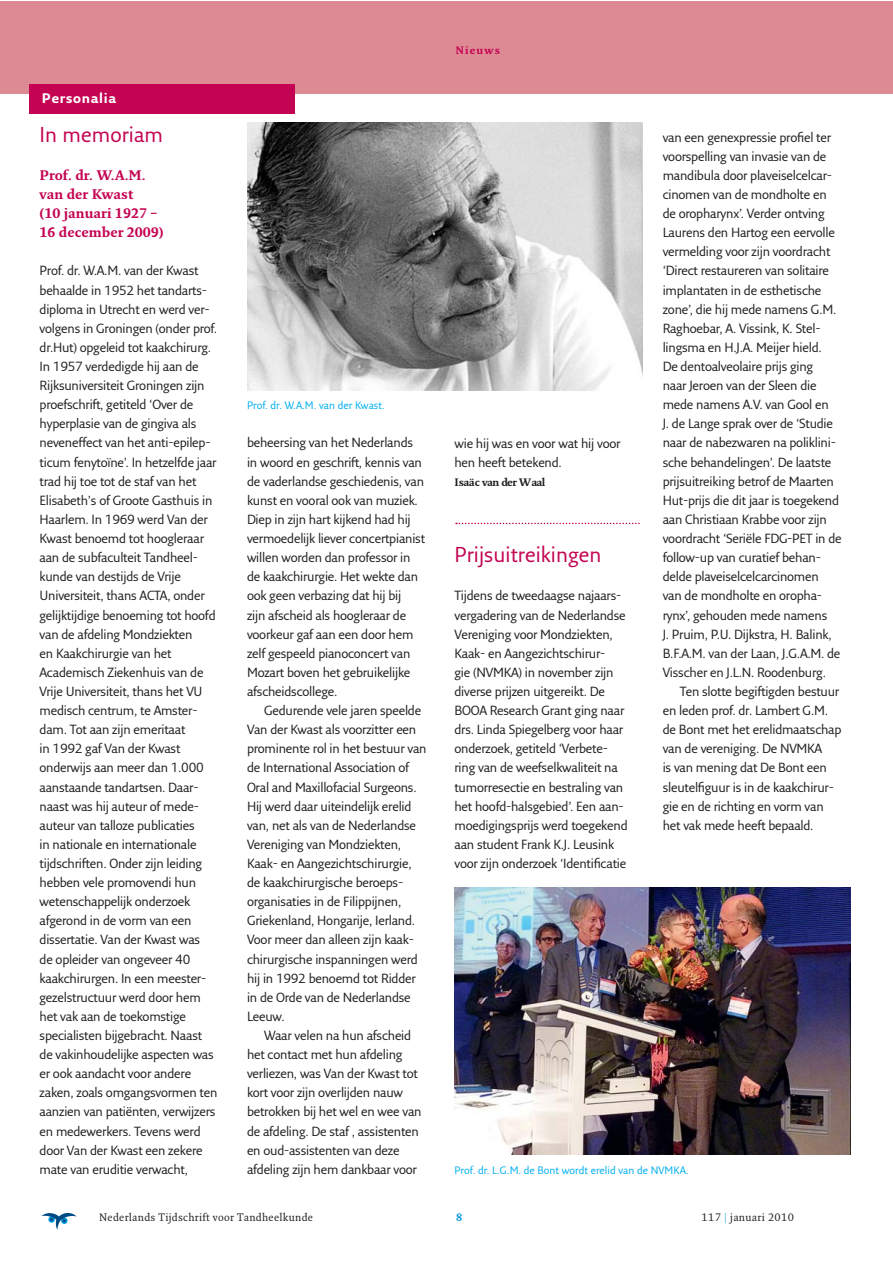
<style>
.page{position:relative;width:893px;height:1263px;background:#fff}
.page>*{position:absolute;margin:0;border:0;box-sizing:border-box;transform-origin:0 0}
.t1{font:21px "Fresco Sans Plus Pro";color:#c40452}
.t2{font:700 13.5px/19px "Fresco Plus Pro";color:#c40452}
.t3{font:700 13.5px "Fresco Sans Plus Pro";letter-spacing:.05em;color:#fff}
.t4{font:12.9px/19px "Fresco Sans Plus Pro";letter-spacing:-.02em;color:#231f20}
.t5{font:10.5px "Fresco Sans Plus Pro";color:#00aeef}
.t6{font:10.5px "Fresco Plus Pro";letter-spacing:.03em;color:#231f20}
.t7{font:700 10.5px "Fresco Plus Pro";letter-spacing:-.065em;color:#231f20}
.t8{font:700 10.5px "Fresco Plus Pro";letter-spacing:.1em;color:#c40452}
.t9{font:700 10.5px "Fresco Plus Pro";color:#0095da}
.s1{color:#0095da}
</style>
<div class="page">
<svg style="left:41px;top:1213px;width:36px;height:17px"></svg>
<div style="left:0;top:2px;width:892px;height:92px;background:#de8a95"></div>
<svg style="left:456px;top:523px;width:183px;height:1px"></svg>
<div style="left:29px;top:84px;width:266px;height:30px;background:#c40452"></div>
<img style="left:454px;top:887px;width:396px;height:268px">
<img style="left:247px;top:123px;width:395px;height:267px">
<p class="t3" style="left:42px;top:93px;width:76px">Personalia</p>
<h1 class="t1" style="left:40px;top:125px;width:125px">In memoriam</h1>
<p class="t2" style="left:40px;top:167px;width:126px">Prof. dr. W.A.M. van der Kwast<br>(10 januari 1927 –<br>16 december 2009)</p>
<p class="t4" style="left:40px;top:262px;width:179px">Prof. dr. W.A.M. van der Kwast behaalde in 1952 het tandarts&shy;diploma in Utrecht en werd ver&shy;volgens in Groningen (onder prof. dr.Hut) opgeleid tot kaakchirurg.<br>In 1957 verdedigde hij aan de<br>Rijksuniversiteit Groningen zijn proefschrift, getiteld ‘Over de hyperplasie van de gingiva als neveneffect van het anti-epilep&shy;ticum fenytoïne’. In hetzelfde jaar trad hij toe tot de staf van het<br>Elisabeth’s of Groote Gasthuis in<br>Haarlem. In 1969 werd Van der<br>Kwast benoemd tot hoogleraar aan de subfaculteit Tandheel&shy;kunde van destijds de Vrije<br>Universiteit, thans ACTA, onder gelijktijdige benoeming tot hoofd van de afdeling Mondziekten<br>en Kaakchirurgie van het<br>Academisch Ziekenhuis van de<br>Vrije Universiteit, thans het VU medisch centrum, te Amster&shy;dam. Tot aan zijn emeritaat<br>in 1992 gaf Van der Kwast onderwijs aan meer dan 1.000 aanstaande tandartsen. Daar&shy;naast was hij auteur of mede&shy;auteur van talloze publicaties<br>in nationale en internationale tijdschriften. Onder zijn leiding hebben vele promovendi hun wetenschappelijk onderzoek afgerond in de vorm van een dissertatie. Van der Kwast was<br>de opleider van ongeveer 40 kaakchirurgen. In een meester&shy;gezelstructuur werd door hem het vak aan de toekomstige specialisten bijgebracht. Naast de vakinhoudelijke aspecten was er ook aandacht voor andere zaken, zoals omgangsvormen ten aanzien van patiënten, verwijzers en medewerkers. Tevens werd door Van der Kwast een zekere mate van eruditie verwacht,</p>
<p class="t8" style="left:455px;top:46px;width:46px">Nieuws</p>
<p class="t5" style="left:247px;top:401px;width:139px">Prof. dr. W.A.M. van der Kwast.</p>
<p class="t4" style="left:247px;top:434px;width:180px">beheersing van het Nederlands in woord en geschrift, kennis van de vaderlandse geschiedenis, van kunst en vooral ook van muziek.<br>Diep in zijn hart kijkend had hij vermoedelijk liever concertpianist willen worden dan professor in de kaakchirurgie. Het wekte dan ook geen verbazing dat hij bij<br>zijn afscheid als hoogleraar de voorkeur gaf aan een door hem zelf gespeeld pianoconcert van<br>Mozart boven het gebruikelijke afscheidscollege.</p>
<p class="t4" style="left:247px;top:702px;width:181px;text-indent:17px">Gedurende vele jaren speelde<br>Van der Kwast als voorzitter een prominente rol in het bestuur van de International Association of<br>Oral and Maxillofacial Surgeons.<br>Hij werd daar uiteindelijk erelid van, net als van de Nederlandse<br>Vereniging van Mondziekten,<br>Kaak- en Aangezichtschirurgie, de kaakchirurgische beroeps&shy;organisaties in de Filippijnen,<br>Griekenland, Hongarije, Ierland.<br>Voor meer dan alleen zijn kaak&shy;chirurgische inspanningen werd hij in 1992 benoemd tot Ridder in de Orde van de Nederlandse<br>Leeuw.</p>
<p class="t4" style="left:247px;top:1027px;width:176px;text-indent:17px">Waar velen na hun afscheid het contact met hun afdeling verliezen, was Van der Kwast tot kort voor zijn overlijden nauw betrokken bij het wel en wee van de afdeling. De staf , assistenten en oud-assistenten van deze afdeling zijn hem dankbaar voor</p>
<p class="t4" style="left:454px;top:435px;width:167px">wie hij was en voor wat hij voor hen heeft betekend.</p>
<p class="t7" style="left:454px;top:478px;width:92px">Isaäc van der Waal</p>
<h1 class="t1" style="left:454px;top:546px;width:149px">Prijsuitreikingen</h1>
<p class="t4" style="left:454px;top:587px;width:175px">Tijdens de tweedaagse najaars&shy;vergadering van de Nederlandse<br>Vereniging voor Mondziekten,<br>Kaak- en Aangezichtschirur-<br>gie (NVMKA) in november zijn diverse prijzen uitgereikt. De<br>BOOA Research Grant ging naar drs. Linda Spiegelberg voor haar onderzoek, getiteld ‘Verbete&shy;ring van de weefselkwaliteit na tumorresectie en bestraling van het hoofd-halsgebied’. Een aan&shy;moedigingsprijs werd toegekend aan student Frank K.J. Leusink voor zijn onderzoek ‘Identificatie</p>
<p class="t4" style="left:662px;top:129px;width:180px">van een genexpressie profiel ter voorspelling van invasie van de mandibula door plaveiselcelcar&shy;cinomen van de mondholte en de oropharynx’. Verder ontving<br>Laurens den Hartog een eervolle vermelding voor zijn voordracht ‘Direct restaureren van solitaire implantaten in de esthetische zone’, die hij mede namens G.M.<br>Raghoebar, A. Vissink, K. Stel&shy;lingsma en H.J.A. Meijer hield.<br>De dentoalveolaire prijs ging<br>naar Jeroen van der Sleen die mede namens A.V. van Gool en<br>J. de Lange sprak over de ‘Studie naar de nabezwaren na poliklini&shy;sche behandelingen’. De laatste prijsuitreiking betrof de Maarten<br>Hut-prijs die dit jaar is toegekend aan Christiaan Krabbe voor zijn voordracht ‘Seriële FDG-PET in de follow-up van curatief behan&shy;delde plaveiselcelcarcinomen<br>van de mondholte en oropha&shy;rynx’, gehouden mede namens<br>J. Pruim, P.U. Dijkstra, H. Balink,<br>B.F.A.M. van der Laan, J.G.A.M. de<br>Visscher en J.L.N. Roodenburg.</p>
<p class="t4" style="left:662px;top:683px;width:180px;text-indent:17px">Ten slotte begiftigden bestuur en leden prof. dr. Lambert G.M. de Bont met het erelidmaatschap van de vereniging. De NVMKA<br>is van mening dat De Bont een sleutelfiguur is in de kaakchirur&shy;gie en de richting en vorm van het vak mede heeft bepaald.</p>
<p class="t5" style="left:454px;top:1166px;width:236px">Prof. dr. L.G.M. de Bont wordt erelid van de NVMKA.</p>
<p class="t6" style="left:99px;top:1213px;width:215px">Nederlands Tijdschrift voor Tandheelkunde</p>
<p class="t9" style="left:456px;top:1213px;width:8px">8</p>
<p class="t6" style="left:701px;top:1213px;width:94px">117 <span class="s1">|</span> januari 2010</p>
</div>
